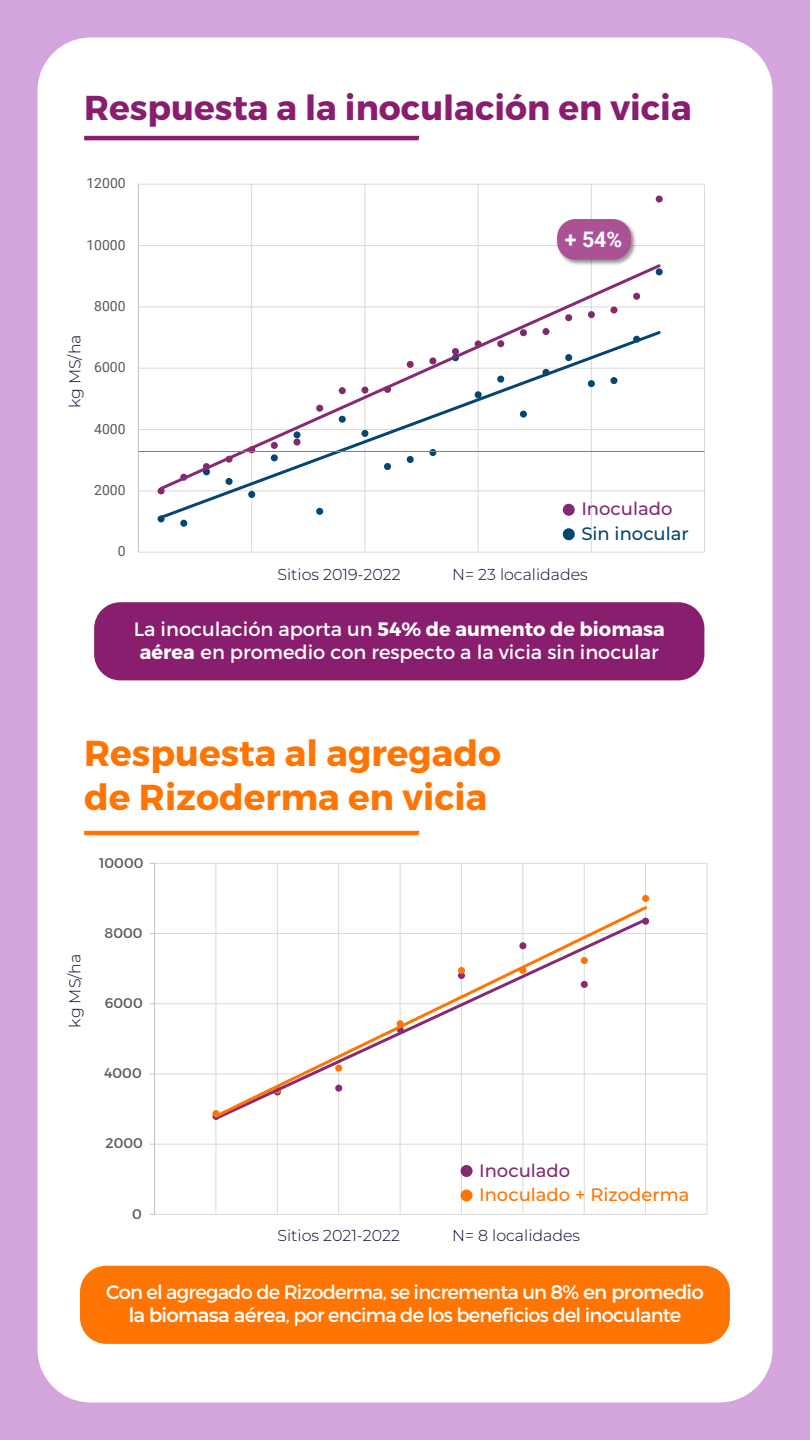
<style>
.page{position:relative;width:810px;height:1440px;background:#d5a6de}
.page>*{position:absolute;margin:0;border:0;box-sizing:border-box;transform-origin:0 0}
.t1{font:700 36.08px/43.3px "Montserrat";color:#fe7503}
.t2{font:700 34.5px "Montserrat";color:#8a1e6e}
.t3{font:700 21.38px "Roboto";color:#fff}
.t4{font:19.42px/23.3px "Montserrat";letter-spacing:-.04em;color:#fff;text-align:center}
.t5{font:19.42px/23.3px "Montserrat";color:#fff;text-align:center}
.t6{font:500 18px "Montserrat";color:#fe7503}
.t7{font:500 18px "Montserrat";color:#822a70}
.t8{font:500 18px "Montserrat";color:#044571}
.t9{font:300 15.83px "Montserrat";color:#00072f}
.t10{font:14.02px "Montserrat";color:#595959}
.t11{font:13.95px "Roboto";color:#595959}
.s1{font-weight:700}
.s2{font-weight:600}
</style>
<div class="page">
<div style="left:38px;top:38px;width:735px;height:1364px;background:#fff;border-radius:53px"></div>
<svg style="left:84px;top:136px;width:335px;height:4px"></svg>
<svg style="left:84px;top:831px;width:335px;height:4px"></svg>
<hr style="left:138px;top:184px;width:567px;height:1px;background:#d9d9d9">
<hr style="left:138px;top:245px;width:567px;height:1px;background:#d9d9d9">
<hr style="left:138px;top:307px;width:567px;height:1px;background:#d9d9d9">
<hr style="left:138px;top:368px;width:567px;height:1px;background:#d9d9d9">
<hr style="left:138px;top:429px;width:567px;height:1px;background:#d9d9d9">
<hr style="left:138px;top:491px;width:567px;height:1px;background:#d9d9d9">
<hr style="left:138px;top:552px;width:567px;height:1px;background:#d9d9d9">
<hr style="left:704px;top:184px;width:1px;height:368px;background:#d9d9d9">
<hr style="left:591px;top:184px;width:1px;height:368px;background:#d9d9d9">
<hr style="left:478px;top:184px;width:1px;height:368px;background:#d9d9d9">
<hr style="left:365px;top:184px;width:1px;height:368px;background:#d9d9d9">
<hr style="left:251px;top:184px;width:1px;height:368px;background:#d9d9d9">
<hr style="left:138px;top:184px;width:1px;height:368px;background:#bfbfbf">
<div style="left:656px;top:195px;width:7px;height:8px;background:#822a70;border-radius:50%"></div>
<div style="left:158px;top:515px;width:7px;height:7px;background:#044571;border-radius:50%"></div>
<div style="left:180px;top:520px;width:7px;height:7px;background:#044571;border-radius:50%"></div>
<svg style="left:157px;top:262px;width:506px;height:67px"></svg>
<svg style="left:157px;top:329px;width:506px;height:192px"></svg>
<img style="left:555px;top:219px;width:84px;height:48px">
<div style="left:557px;top:219px;width:74px;height:41px;background:#ab5294;border-radius:18px"></div>
<div style="left:94px;top:602px;width:610px;height:78px;background:#8a1e6e;border-radius:26px"></div>
<div style="left:80px;top:1266px;width:650px;height:78px;background:#fe7503;border-radius:26px"></div>
<div style="left:563px;top:504px;width:12px;height:12px;background:#822a70;border-radius:50%"></div>
<div style="left:563px;top:528px;width:12px;height:12px;background:#044571;border-radius:50%"></div>
<svg style="left:138px;top:451px;width:566px;height:1px"></svg>
<hr style="left:155px;top:863px;width:552px;height:1px;background:#d9d9d9">
<hr style="left:155px;top:933px;width:552px;height:1px;background:#d9d9d9">
<hr style="left:155px;top:1003px;width:552px;height:1px;background:#d9d9d9">
<hr style="left:155px;top:1074px;width:552px;height:1px;background:#d9d9d9">
<hr style="left:155px;top:1144px;width:552px;height:1px;background:#d9d9d9">
<hr style="left:155px;top:1214px;width:552px;height:1px;background:#d9d9d9">
<hr style="left:707px;top:863px;width:1px;height:351px;background:#d9d9d9">
<hr style="left:645px;top:863px;width:1px;height:351px;background:#d9d9d9">
<hr style="left:584px;top:863px;width:1px;height:351px;background:#d9d9d9">
<hr style="left:523px;top:863px;width:1px;height:351px;background:#d9d9d9">
<hr style="left:461px;top:863px;width:1px;height:351px;background:#d9d9d9">
<hr style="left:400px;top:863px;width:1px;height:351px;background:#d9d9d9">
<hr style="left:338px;top:863px;width:1px;height:351px;background:#d9d9d9">
<hr style="left:277px;top:863px;width:1px;height:351px;background:#d9d9d9">
<hr style="left:216px;top:863px;width:1px;height:351px;background:#d9d9d9">
<hr style="left:154px;top:863px;width:1px;height:351px;background:#bfbfbf">
<div style="left:642px;top:895px;width:7px;height:7px;background:#fe7503;border-radius:50%"></div>
<svg style="left:212px;top:904px;width:438px;height:216px"></svg>
<div style="left:461px;top:1165px;width:12px;height:12px;background:#822a70;border-radius:50%"></div>
<div style="left:461px;top:1190px;width:12px;height:11px;background:#fe7503;border-radius:50%"></div>
<h2 class="t2" style="left:84px;top:86px;width:609px">Respuesta a la inoculación en vicia</h2>
<p class="t11" style="left:86px;top:174px;width:41px">12000</p>
<p class="t11" style="left:86px;top:235px;width:41px">10000</p>
<p class="t9" style="left:64px;top:408px;width:75px;rotate:-90deg">kg MS/ha</p>
<p class="t11" style="left:94px;top:296px;width:33px">8000</p>
<p class="t11" style="left:94px;top:358px;width:33px">6000</p>
<p class="t11" style="left:94px;top:419px;width:33px">4000</p>
<p class="t3" style="left:565px;top:224px;width:59px">+ 54%</p>
<p class="t11" style="left:94px;top:480px;width:33px">2000</p>
<p class="t11" style="left:118px;top:542px;width:9px">0</p>
<p class="t9" style="left:278px;top:563px;width:125px">Sitios 2019-2022</p>
<p class="t7" style="left:581px;top:496px;width:93px">Inoculado</p>
<p class="t8" style="left:581px;top:521px;width:109px">Sin inocular</p>
<p class="t9" style="left:452px;top:563px;width:137px">N= 23 localidades</p>
<p class="t5" style="left:134px;top:617px;width:532px">La inoculación aporta un <span class="s1">54% de aumento de biomasa aérea</span> en promedio con respecto a la vicia sin inocular</p>
<h1 class="t1" style="left:84px;top:733px;width:418px">Respuesta al agregado de Rizoderma en vicia</h1>
<p class="t10" style="left:99px;top:854px;width:46px">10000</p>
<p class="t9" style="left:64px;top:1028px;width:75px;rotate:-90deg">kg MS/ha</p>
<p class="t10" style="left:105px;top:924px;width:39px">8000</p>
<p class="t10" style="left:105px;top:994px;width:39px">6000</p>
<p class="t10" style="left:104px;top:1065px;width:39px">4000</p>
<p class="t10" style="left:106px;top:1135px;width:39px">2000</p>
<p class="t10" style="left:132px;top:1205px;width:11px">0</p>
<p class="t7" style="left:479px;top:1158px;width:93px">Inoculado</p>
<p class="t6" style="left:479px;top:1182px;width:212px">Inoculado + Rizoderma</p>
<p class="t9" style="left:278px;top:1224px;width:124px">Sitios 2021-2022</p>
<p class="t9" style="left:452px;top:1224px;width:129px">N= 8 localidades</p>
<p class="t4" style="left:106px;top:1280px;width:599px">Con el agregado de Rizoderma, se incrementa un <span class="s2">8% en promedio la biomasa aérea</span>, por encima de los beneficios del inoculante</p>
</div>
